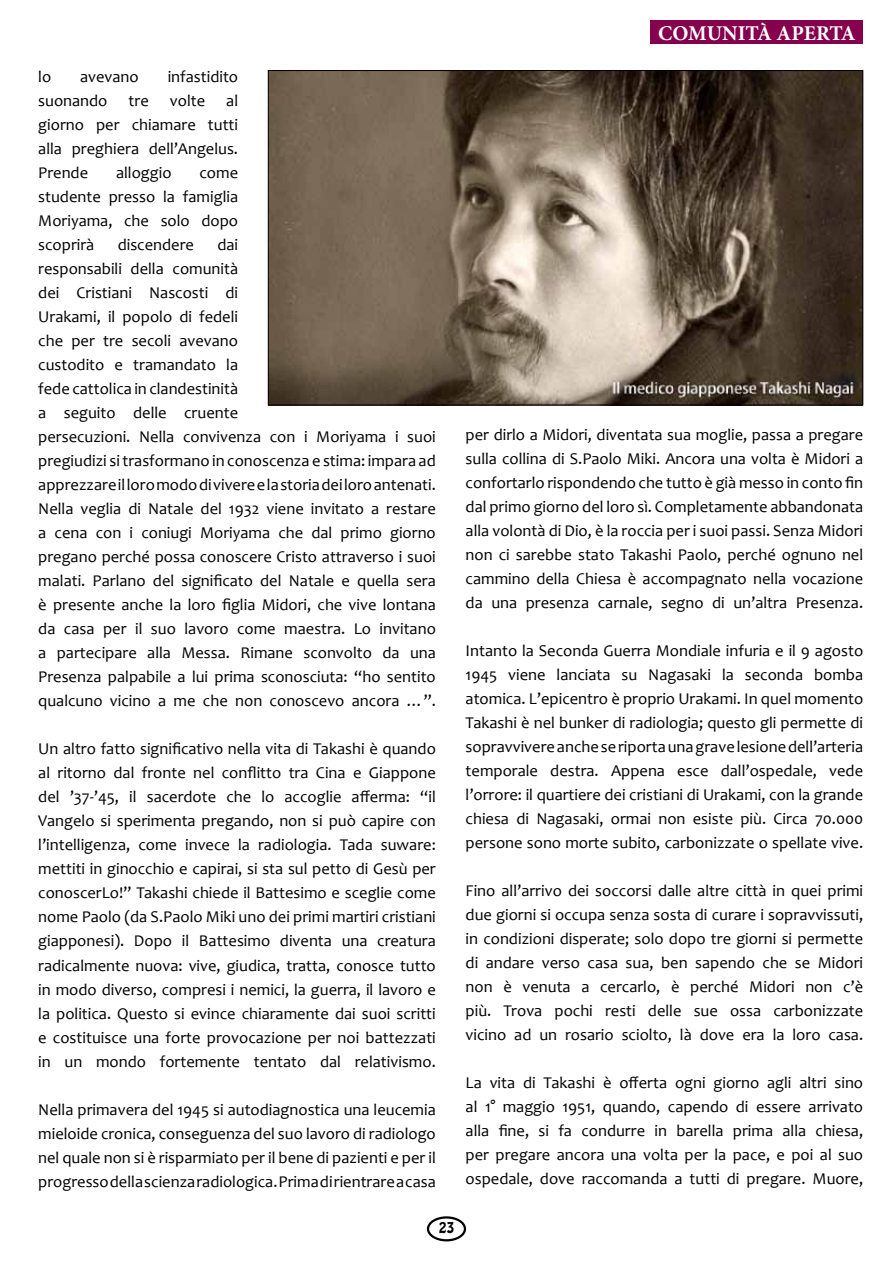
<style>
.page{position:relative;width:893px;height:1263px;background:#fff}
.page>*{position:absolute;margin:0;border:0;box-sizing:border-box;transform-origin:0 0}
.t1{font:700 21px "Minion Pro";color:#fff}
.t2{font:16.5px/24px "Candara";color:#000;text-align:justify}
.t3{font:13.5px "Hobo Std";color:#000}
</style>
<div class="page">
<div style="left:427px;top:1216px;width:39px;height:25px;border:2px solid #000;border-radius:50%"></div>
<svg style="left:436px;top:1219px;width:21px;height:2px"></svg>
<div style="left:651px;top:21px;width:212px;height:23px;background:#85004d"></div>
<img style="left:270px;top:72px;width:591px;height:331px">
<p class="t2" style="left:38px;top:65px;width:15px">lo</p>
<p class="t2" style="left:80px;top:65px;width:60px">avevano</p>
<p class="t2" style="left:168px;top:65px;width:72px">infastidito</p>
<p class="t2" style="left:38px;top:89px;width:71px">suonando</p>
<p class="t2" style="left:129px;top:89px;width:22px">tre</p>
<p class="t2" style="left:170px;top:89px;width:37px">volte</p>
<p class="t2" style="left:38px;top:89px;width:201px;text-indent:188px">al giorno per chiamare tutti alla preghiera dell’Angelus.<br>Prende</p>
<p class="t2" style="left:116px;top:161px;width:57px">alloggio</p>
<p class="t2" style="left:38px;top:161px;width:201px;text-indent:161px">come studente presso la famiglia Moriyama, che solo dopo scoprirà</p>
<p class="t2" style="left:38px;top:233px;width:399px;text-align:left;text-indent:179px">dai<br>responsabili della comunità<br>dei Cristiani N ascosti di<br>Urakami, il popolo di fedeli<br>che per tre secoli avevano<br>custodito e tramandato la<br>fede cattolica in clandestinità<br>a seguito delle cruente<br>persecuzioni. N ella convivenza con i Moriyama i suoi pregiudizi si trasformano in conoscenza e stima: impara ad apprezzare il loro modo di vivere e la storia dei loro antenati.<br>N ella veglia di N atale del 1932 viene invitato a restare a cena con i coniugi Moriyama che dal primo giorno pregano perché possa conoscere Cristo attraverso i suoi malati. Parlano del significato del Natale e quella sera è presente anche la loro figlia Midori, che vive lontana da casa per il suo lavoro come maestra. Lo invitano a partecipare alla Messa. Rimane sconvolto da una Presenza palpabile a lui prima sconosciuta: “ho sentito qualcuno vicino a me che non conoscevo ancora …”.</p>
<p class="t2" style="left:38px;top:737px;width:399px">Un altro fatto significativo nella vita di Takashi è quando al ritorno dal fronte nel conflitto tra Cina e Giappone del ’37-’45, il sacerdote che lo accoglie afferma: “il Vangelo si sperimenta pregando, non si può capire con l’intelligenza, come invece la radiologia. Tada suware: mettiti in ginocchio e capirai, si sta sul petto di Gesù per conoscerLo!” Takashi chiede il Battesimo e sceglie come nome Paolo (da S.Paolo Miki uno dei primi martiri cristiani giapponesi). Dopo il Battesimo diventa una creatura radicalmente nuova: vive, giudica, tratta, conosce tutto in modo diverso, compresi i nemici, la guerra, il lavoro e la politica. Questo si evince chiaramente dai suoi scritti e costituisce una forte provocazione per noi battezzati in un mondo fortemente tentato dal relativismo.</p>
<p class="t2" style="left:38px;top:1097px;width:399px">N ella primavera del 1945 si autodiagnostica una leucemia mieloide cronica, conseguenza del suo lavoro di radiologo nel quale non si è risparmiato per il bene di pazienti e per il progresso della scienza radiologica. Prima di rientrare a casa</p>
<p class="t2" style="left:118px;top:233px;width:78px">discendere</p>
<p class="t1" style="left:658px;top:18px;width:199px">COMUNITÀ APERTA</p>
<p class="t2" style="left:466px;top:422px;width:399px">per dirlo a Midori, diventata sua moglie, passa a pregare sulla collina di S.Paolo Miki. Ancora una volta è Midori a confortarlo rispondendo che tutto è già messo in conto fin dal primo giorno del loro sì. Completamente abbandonata alla volontà di Dio, è la roccia per i suoi passi. Senza Midori non ci sarebbe stato Takashi Paolo, perché ognuno nel cammino della Chiesa è accompagnato nella vocazione da una presenza carnale, segno di un’altra Presenza.</p>
<p class="t2" style="left:466px;top:638px;width:399px">I ntanto la Seconda Guerra Mondiale infuria e il 9 agosto 1945 viene lanciata su N agasaki la seconda bomba atomica. L’epicentro è proprio Urakami. In quel momento Takashi è nel bunker di radiologia; questo gli permette di sopravvivere anche se riporta una grave lesione dell’arteria temporale destra. Appena esce dall’ospedale, vede l’orrore: il quartiere dei cristiani di U rakami, con la grande chiesa di N agasaki, ormai non esiste più. Circa 70.000 persone sono morte subito, carbonizzate o spellate vive.</p>
<p class="t2" style="left:466px;top:878px;width:399px">Fino all’arrivo dei soccorsi dalle altre città in quei primi due giorni si occupa senza sosta di curare i sopravvissuti, in condizioni disperate; solo dopo tre giorni si permette di andare verso casa sua, ben sapendo che se Midori non è venuta a cercarlo, è perché Midori non c’è più. Trova pochi resti delle sue ossa carbonizzate vicino ad un rosario sciolto, là dove era la loro casa.</p>
<p class="t2" style="left:466px;top:1070px;width:399px">La vita di Takashi è offerta ogni giorno agli altri sino al 1° maggio 1951, quando, capendo di essere arrivato alla fine, si fa condurre in barella prima alla chiesa, per pregare ancora una volta per la pace, e poi al suo ospedale, dove raccomanda a tutti di pregare. Muore,</p>
<p class="t3" style="left:439px;top:1218px;width:17px">23</p>
</div>
